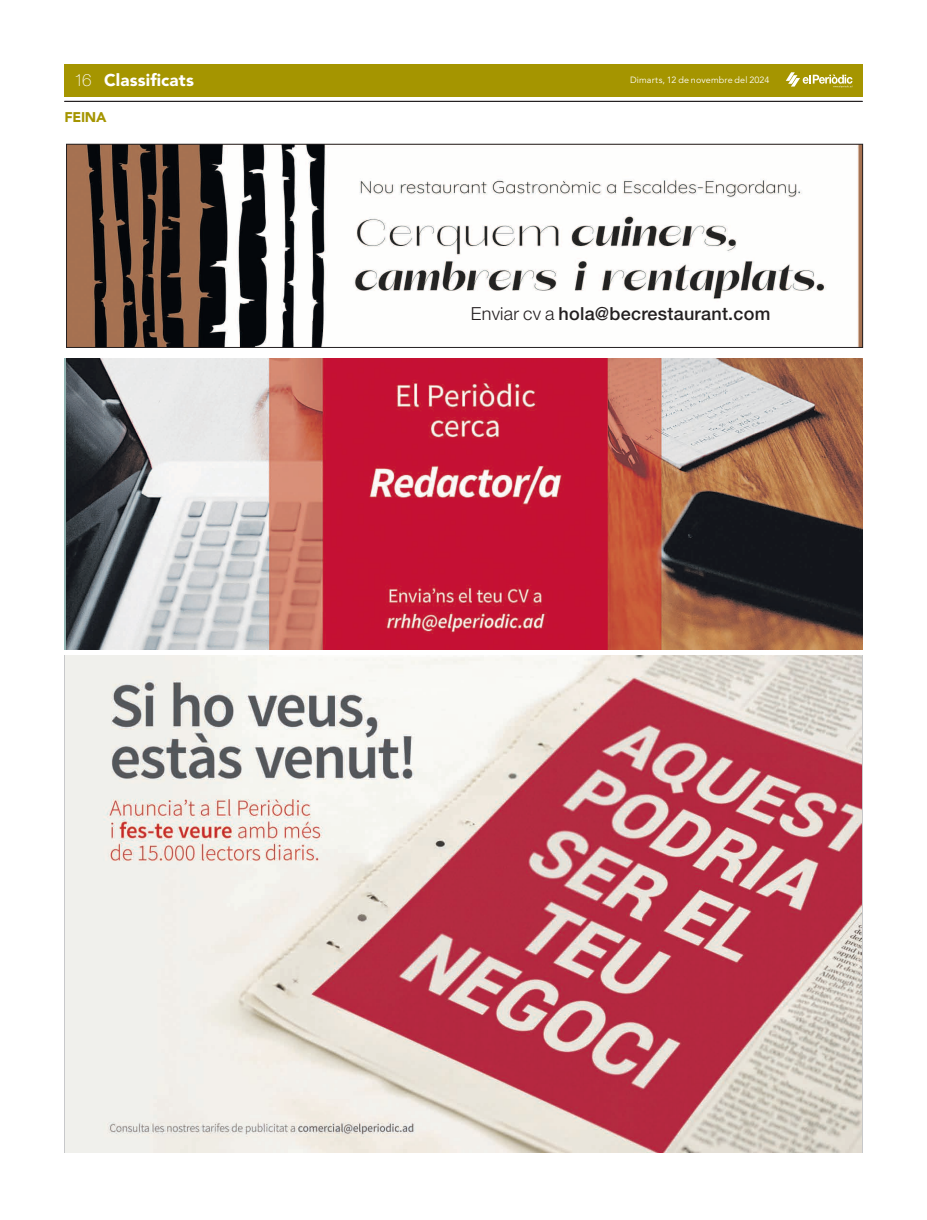
<style>
.page{position:relative;width:927px;height:1220px;background:#fff}
.page>*{position:absolute;margin:0;border:0;box-sizing:border-box;transform-origin:0 0}
.t1{font:500 18px "Helvetica Neue LT Std";letter-spacing:.015em;color:#231f20}
.t2{font:900 17px "Avenir LT Std";letter-spacing:.01em;color:#fff}
.t3{font:900 14px "Avenir LT Std";letter-spacing:-.015em;color:#a59500}
.t4{font:9px "Avenir LT Std";letter-spacing:.015em;color:#fff}
.s1{font-family:"Helvetica Neue LT Std";font-weight:100}
.s2{font-weight:300}
</style>
<div class="page">
<div style="left:64px;top:64px;width:798px;height:32px;background:#a59500"></div>
<svg style="left:785px;top:72px;width:67px;height:16px"></svg>
<hr style="left:64px;top:101px;width:798px;height:1px;background:#231f20">
<img style="left:68px;top:146px;width:793px;height:200px">
<div style="left:66px;top:144px;width:797px;height:204px;border:1px solid #231f20"></div>
<img style="left:66px;top:359px;width:796px;height:291px">
<img style="left:65px;top:655px;width:797px;height:497px">
<p class="t2" style="left:74px;top:70px;width:122px"><span class="s1">16</span> Classificats</p>
<p class="t4" style="left:630px;top:75px;width:141px">Dimarts, 12 de novembre del 2024</p>
<p class="t3" style="left:64px;top:109px;width:44px">FEINA</p>
<p class="t1" style="left:471px;top:303px;width:301px"><span class="s2">Enviar cv a</span> hola@becrestaurant.com</p>
</div>
